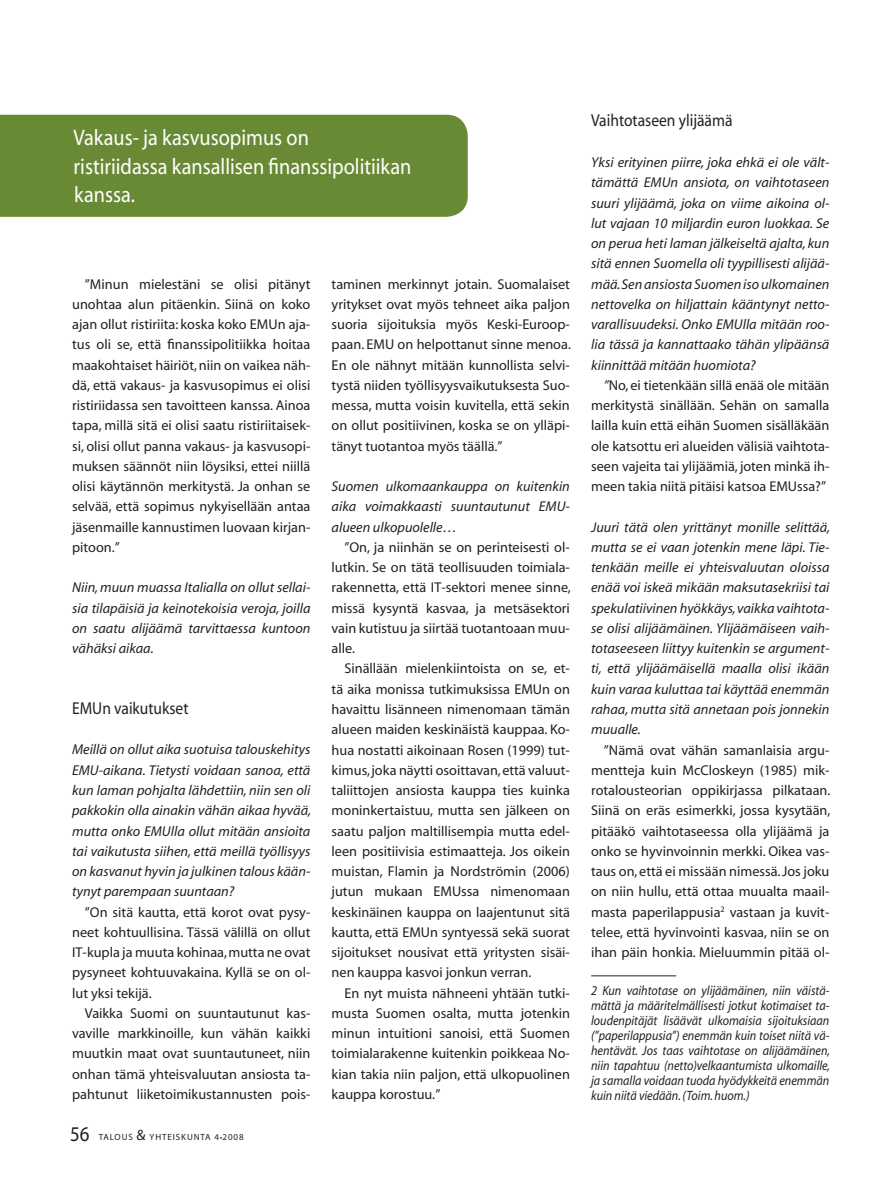
<style>
.page{position:relative;width:893px;height:1191px;background:#fff}
.page>*{position:absolute;margin:0;border:0;box-sizing:border-box;transform-origin:0 0}
.t1{font:22.5px/28.5px "Myriad";color:#fff;scale:.9 1}
.t2{font:21px "Myriad";color:#231f20;scale:.9 1}
.t3{font:17.25px "Myriad";color:#231f20;scale:.9 1}
.t4{font:14.25px/20.2px "Myriad";color:#231f20;text-align:justify}
.t5{font:italic 14.25px/20.2px "Myriad";color:#231f20;text-align:justify}
.t6{font:italic 13.5px/15px "Myriad";color:#231f20;text-align:justify;scale:.9 1}
.t7{font:9px "Myriad";letter-spacing:.1em;color:#231f20}
.s1{font-size:15px}
.s2{font-style:italic}
</style>
<div class="page">
<hr style="left:591px;top:975px;width:85px;height:1px;background:#231f20">
<div style="left:0;top:115px;width:468px;height:102px;background:#698a35"></div>
<h1 class="t1" style="left:74px;top:125px;width:377px">Vakaus- ja kasvusopimus on<br>ristiriidassa kansallisen finanssipolitiikan kanssa.</h1>
<p class="t4" style="left:72px;top:275px;width:240px;text-indent:13px">”Minun mielestäni se olisi pitänyt unohtaa alun pitäenkin. Siinä on koko ajan ollut ristiriita: koska koko EMUn aja&shy;tus oli se, että finanssipolitiikka hoitaa maakohtaiset häiriöt, niin on vaikea näh&shy;dä, että vakaus- ja kasvusopimus ei olisi ristiriidassa sen tavoitteen kanssa. Ainoa tapa, millä sitä ei olisi saatu ristiriitaisek&shy;si, olisi ollut panna vakaus- ja kasvusopi&shy;muksen säännöt niin löysiksi, ettei niillä olisi käytännön merkitystä. Ja onhan se selvää, että sopimus nykyisellään antaa jäsenmaille kannustimen luovaan kirjan&shy;pitoon.”</p>
<p class="t5" style="left:72px;top:578px;width:240px">Niin, muun muassa Italialla on ollut sellai&shy;sia tilapäisiä ja keinotekoisia veroja, joilla on saatu alijäämä tarvittaessa kuntoon vähäksi aikaa.</p>
<p class="t3" style="left:72px;top:701px;width:131px">EMUn vaikutukset</p>
<p class="t5" style="left:72px;top:740px;width:240px">Meillä on ollut aika suotuisa talouskehitys EMU-aikana. Tietysti voidaan sanoa, että kun laman pohjalta lähdettiin, niin sen oli pakkokin olla ainakin vähän aikaa hyvää, mutta onko EMUlla ollut mitään ansioita tai vaikutusta siihen, että meillä työllisyys on kasvanut hyvin ja julkinen talous kään&shy;tynyt parempaan suuntaan?</p>
<p class="t4" style="left:72px;top:902px;width:240px;text-indent:13px">”On sitä kautta, että korot ovat pysy&shy;neet kohtuullisina. Tässä välillä on ollut IT-kupla ja muuta kohinaa, mutta ne ovat pysyneet kohtuuvakaina. Kyllä se on ol&shy;lut yksi tekijä.</p>
<p class="t4" style="left:72px;top:1004px;width:240px;text-indent:13px">Vaikka Suomi on suuntautunut kas&shy;vaville markkinoille, kun vähän kaikki muutkin maat ovat suuntautuneet, niin onhan tämä yhteisvaluutan ansiosta ta&shy;pahtunut liiketoimikustannusten pois-</p>
<h2 class="t2" style="left:70px;top:1126px;width:23px">56</h2>
<p class="t7" style="left:99px;top:1133px;width:146px">TALOUS <span class="s1">&amp;</span> YHTEISKUNTA 4 2008</p>
<p class="t4" style="left:331px;top:275px;width:241px">taminen merkinnyt jotain. Suomalaiset yritykset ovat myös tehneet aika paljon suoria sijoituksia myös Keski-Euroop&shy;paan. EMU on helpottanut sinne menoa.<br>En ole nähnyt mitään kunnollista selvi&shy;tystä niiden työllisyysvaikutuksesta Suo&shy;messa, mutta voisin kuvitella, että sekin on ollut positiivinen, koska se on ylläpi&shy;tänyt tuotantoa myös täällä.”</p>
<p class="t5" style="left:331px;top:477px;width:240px">Suomen ulkomaankauppa on kuitenkin aika voimakkaasti suuntautunut EMU&shy;alueen ulkopuolelle…</p>
<p class="t4" style="left:331px;top:538px;width:241px;text-indent:13px">”On, ja niinhän se on perinteisesti ol&shy;lutkin. Se on tätä teollisuuden toimiala&shy;rakennetta, että IT-sektori menee sinne, missä kysyntä kasvaa, ja metsäsektori vain kutistuu ja siirtää tuotantoaan muu&shy;alle.</p>
<p class="t4" style="left:331px;top:659px;width:240px;text-indent:13px">Sinällään mielenkiintoista on se, et&shy;tä aika monissa tutkimuksissa EMUn on havaittu lisänneen nimenomaan tämän alueen maiden keskinäistä kauppaa. Ko&shy;hua nostatti aikoinaan Rosen (1999) tut&shy;kimus, joka näytti osoittavan, että valuut&shy;taliittojen ansiosta kauppa ties kuinka moninkertaistuu, mutta sen jälkeen on saatu paljon maltillisempia mutta edel&shy;leen positiivisia estimaatteja. Jos oikein muistan, Flamin ja Nordströmin (2006) jutun mukaan EMUssa nimenomaan keskinäinen kauppa on laajentunut sitä kautta, että EMUn syntyessä sekä suorat sijoitukset nousivat että yritysten sisäi&shy;nen kauppa kasvoi jonkun verran.</p>
<p class="t4" style="left:331px;top:983px;width:240px;text-indent:13px">En nyt muista nähneeni yhtään tutki&shy;musta Suomen osalta, mutta jotenkin minun intuitioni sanoisi, että Suomen toimialarakenne kuitenkin poikkeaa No&shy;kian takia niin paljon, että ulkopuolinen kauppa korostuu.”</p>
<p class="t3" style="left:591px;top:114px;width:159px">Vaihtotaseen ylijäämä</p>
<p class="t5" style="left:591px;top:153px;width:240px">Yksi erityinen piirre, joka ehkä ei ole vält&shy;tämättä EMUn ansiota, on vaihtotaseen suuri ylijäämä, joka on viime aikoina ol&shy;lut vajaan 10 miljardin euron luokkaa. Se on perua heti laman jälkeiseltä ajalta, kun sitä ennen Suomella oli tyypillisesti alijää&shy;mää. Sen ansiosta Suomen iso ulkomainen nettovelka on hiljattain kääntynyt netto&shy;varallisuudeksi. Onko EMUlla mitään roo&shy;lia tässä ja kannattaako tähän ylipäänsä kiinnittää mitään huomiota?</p>
<p class="t4" style="left:591px;top:376px;width:240px;text-indent:13px"><span class="s2">”</span>No, ei tietenkään sillä enää ole mitään merkitystä sinällään. Sehän on samalla lailla kuin että eihän Suomen sisälläkään ole katsottu eri alueiden välisiä vaihtota&shy;seen vajeita tai ylijäämiä, joten minkä ih&shy;meen takia niitä pitäisi katsoa EMUssa?”</p>
<p class="t5" style="left:591px;top:518px;width:240px">Juuri tätä olen yrittänyt monille selittää, mutta se ei vaan jotenkin mene läpi. Tie&shy;tenkään meille ei yhteisvaluutan oloissa enää voi iskeä mikään maksutasekriisi tai spekulatiivinen hyökkäys, vaikka vaihtota&shy;se olisi alijäämäinen. Ylijäämäiseen vaih&shy;totaseeseen liittyy kuitenkin se argument&shy;ti, että ylijäämäisellä maalla olisi ikään kuin varaa kuluttaa tai käyttää enemmän rahaa, mutta sitä annetaan pois jonnekin muualle.</p>
<p class="t4" style="left:591px;top:740px;width:241px;text-indent:13px">”Nämä ovat vähän samanlaisia argu&shy;mentteja kuin McCloskeyn (1985) mik&shy;rotalousteorian oppikirjassa pilkataan.<br>Siinä on eräs esimerkki, jossa kysytään, pitääkö vaihtotaseessa olla ylijäämä ja onko se hyvinvoinnin merkki. Oikea vas&shy;taus on, että ei missään nimessä. Jos joku on niin hullu, että ottaa muualta maail&shy;masta paperilappusia<sup>2</sup> vastaan ja kuvit&shy;telee, että hyvinvointi kasvaa, niin se on ihan päin honkia. Mieluummin pitää ol-</p>
<p class="t6" style="left:591px;top:984px;width:267px">2 Kun vaihtotase on ylijäämäinen, niin väistä&shy;mättä ja määritelmällisesti jotkut kotimaiset ta&shy;loudenpitäjät lisäävät ulkomaisia sijoituksiaan (”paperilappusia”) enemmän kuin toiset niitä vä&shy;hentävät. Jos taas vaihtotase on alijäämäinen, niin tapahtuu (netto)velkaantumista ulkomaille, ja samalla voidaan tuoda hyödykkeitä enemmän kuin niitä viedään. (Toim. huom.)</p>
</div>
